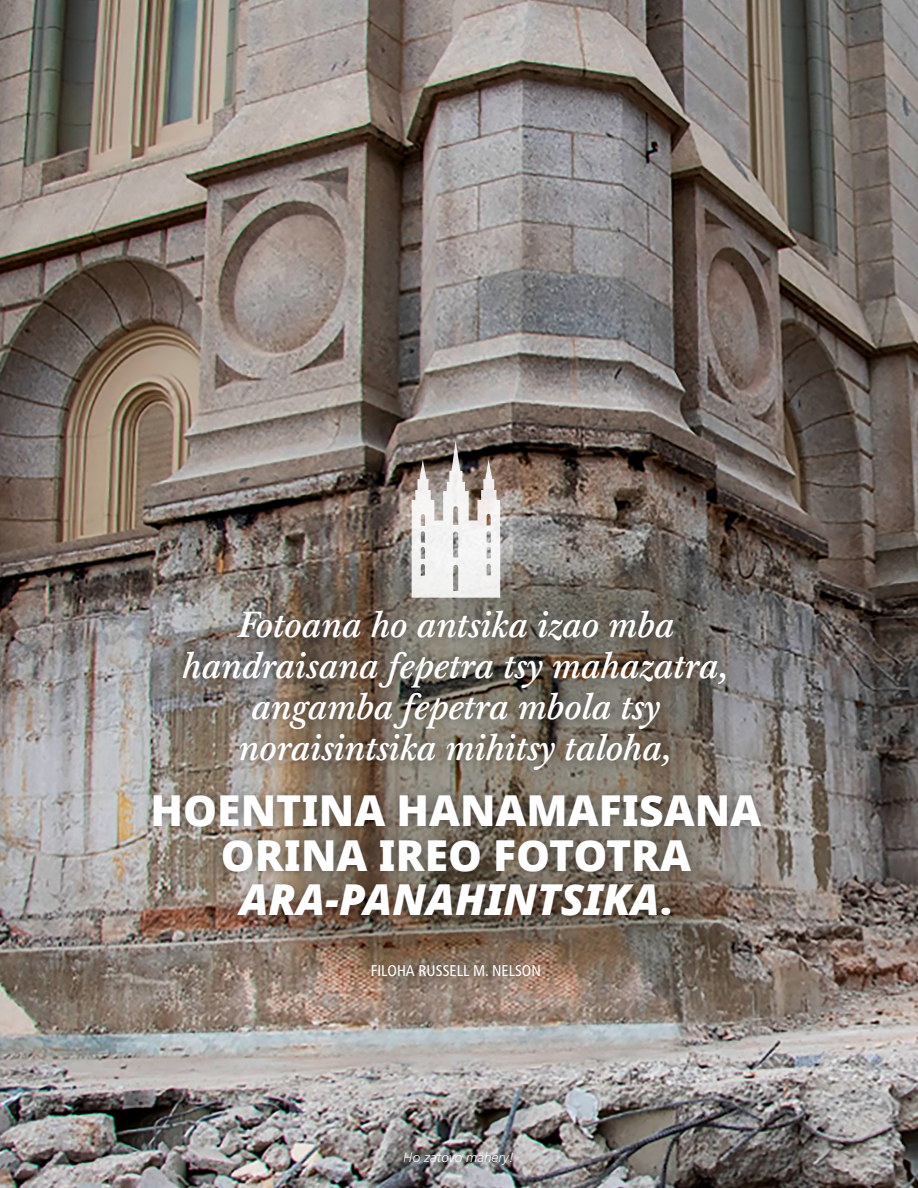
<style>
.page{position:relative;width:918px;height:1188px;background:#fff}
.page>*{position:absolute;margin:0;border:0;box-sizing:border-box;transform-origin:0 0}
.artcl3_p1_figure_ima{font:800 42.6px/44.5px "Dots Solidlds Lat";color:#fff;text-align:center}
.artcl3_p1_figure_ima-2{font:italic 500 35.55px/40.7px "Mc Kaylds Lat";color:#fff;text-align:center}
.artcl3_p1_figure_ima-3{font:condensed 15.45px "Frutigerlds Lat";color:#fff}
.t1{font:italic 300 13.5px "Frutigerlds Lat";color:#fff}
.s1{font-style:italic}
</style>
<div class="page">
<img style="left:0;top:0;width:918px;height:1188px">
<svg style="left:250px;top:549px;width:518px;height:50px;background:#6f675f"></svg>
<svg style="left:412px;top:441px;width:88px;height:157px"></svg>
<div style="left:142px;top:599px;width:630px;height:389px;background:#000;opacity:.4"></div>
<p class="artcl3_p1_figure_ima-2" style="left:182px;top:605px;width:548px">Fotoana ho antsika izao mba handraisana fepetra tsy mahazatra, angamba fepetra mbola tsy noraisintsika mihitsy taloha,</p>
<p class="artcl3_p1_figure_ima" style="left:151px;top:789px;width:612px">HOENTINA HANAMAFISANA<br>ORINA IREO FOTOTRA<br><span class="s1">ARA-PANAHINTSIKA</span>.</p>
<p class="artcl3_p1_figure_ima-3" style="left:371px;top:958px;width:172px">FILOHA RUSSELL M. NELSON</p>
<p class="t1" style="left:404px;top:1147px;width:112px">Ho zatovo mahery!</p>
</div>
